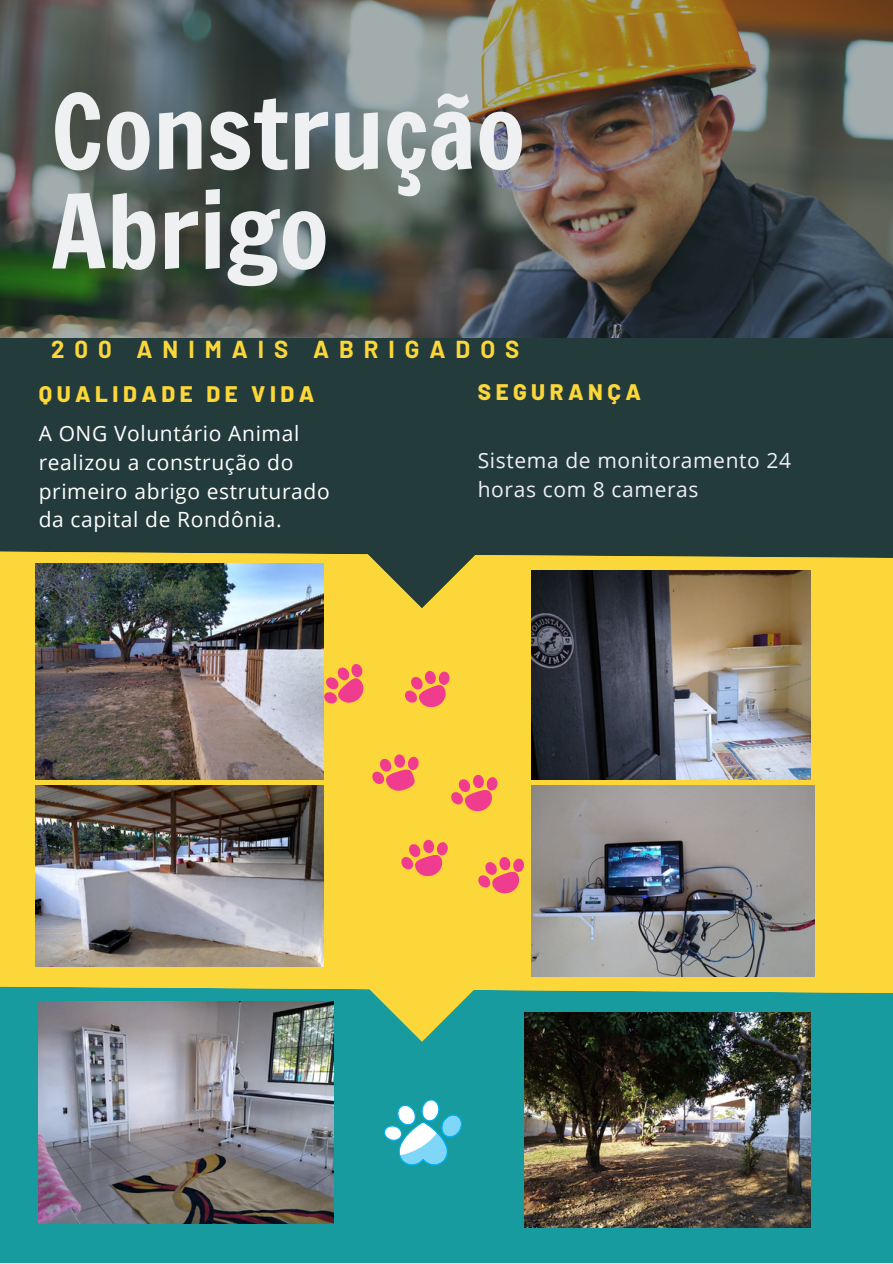
<style>
.page{position:relative;width:893px;height:1264px;background:#fff}
.page>*{position:absolute;margin:0;border:0;box-sizing:border-box;transform-origin:0 0}
.t1{font:100.65px/99.4px "Francois One";color:#eff0f2}
.t2{font:700 24px "Barlow";letter-spacing:.415em;color:#fcd739}
.t3{font:800 22.5px "Barlow";letter-spacing:.2em;color:#fcd739}
.t4{font:21px/28.7px "Open Sans";letter-spacing:.03em;color:#fff}
.t5{font:21px/28.7px "Open Sans";letter-spacing:.03em;color:#eff0f2}
</style>
<div class="page">
<div style="left:0;top:0;width:892px;height:1262px;background:#fcd739"></div>
<div style="left:0;top:337px;width:892px;height:221px;background:#243b3b"></div>
<img style="left:0;top:0;width:892px;height:337px">
<div style="left:0;top:986px;width:892px;height:276px;background:#179b9e"></div>
<svg style="left:366px;top:552px;width:111px;height:56px"></svg>
<svg style="left:366px;top:986px;width:111px;height:56px"></svg>
<img style="left:36px;top:785px;width:287px;height:181px">
<img style="left:532px;top:570px;width:278px;height:209px">
<img style="left:36px;top:563px;width:287px;height:216px">
<img style="left:531px;top:785px;width:283px;height:191px">
<img style="left:39px;top:1001px;width:294px;height:222px">
<img style="left:524px;top:1012px;width:286px;height:215px">
<svg style="left:372px;top:754px;width:47px;height:37px"></svg>
<div style="left:438px;top:671px;width:11px;height:14px;background:#f03c8f;border-radius:50%"></div>
<svg style="left:405px;top:670px;width:42px;height:38px"></svg>
<svg style="left:451px;top:774px;width:47px;height:38px"></svg>
<svg style="left:401px;top:839px;width:47px;height:38px"></svg>
<svg style="left:323px;top:663px;width:41px;height:41px"></svg>
<svg style="left:478px;top:857px;width:46px;height:37px"></svg>
<svg style="left:383px;top:1099px;width:80px;height:66px"></svg>
<h1 class="t1" style="left:51px;top:84px;width:476px">Construção<br>Abrigo</h1>
<p class="t2" style="left:51px;top:334px;width:470px">200 ANIMAIS ABRIGADOS</p>
<p class="t3" style="left:39px;top:380px;width:277px">QUALIDADE DE VIDA</p>
<p class="t4" style="left:39px;top:419px;width:292px">A ONG Voluntário Animal realizou a construção do primeiro abrigo estruturado da capital de Rondônia.</p>
<p class="t3" style="left:478px;top:378px;width:165px">SEGURANÇA</p>
<p class="t5" style="left:478px;top:445px;width:315px">Sistema de monitoramento 24 horas com 8 cameras</p>
</div>
